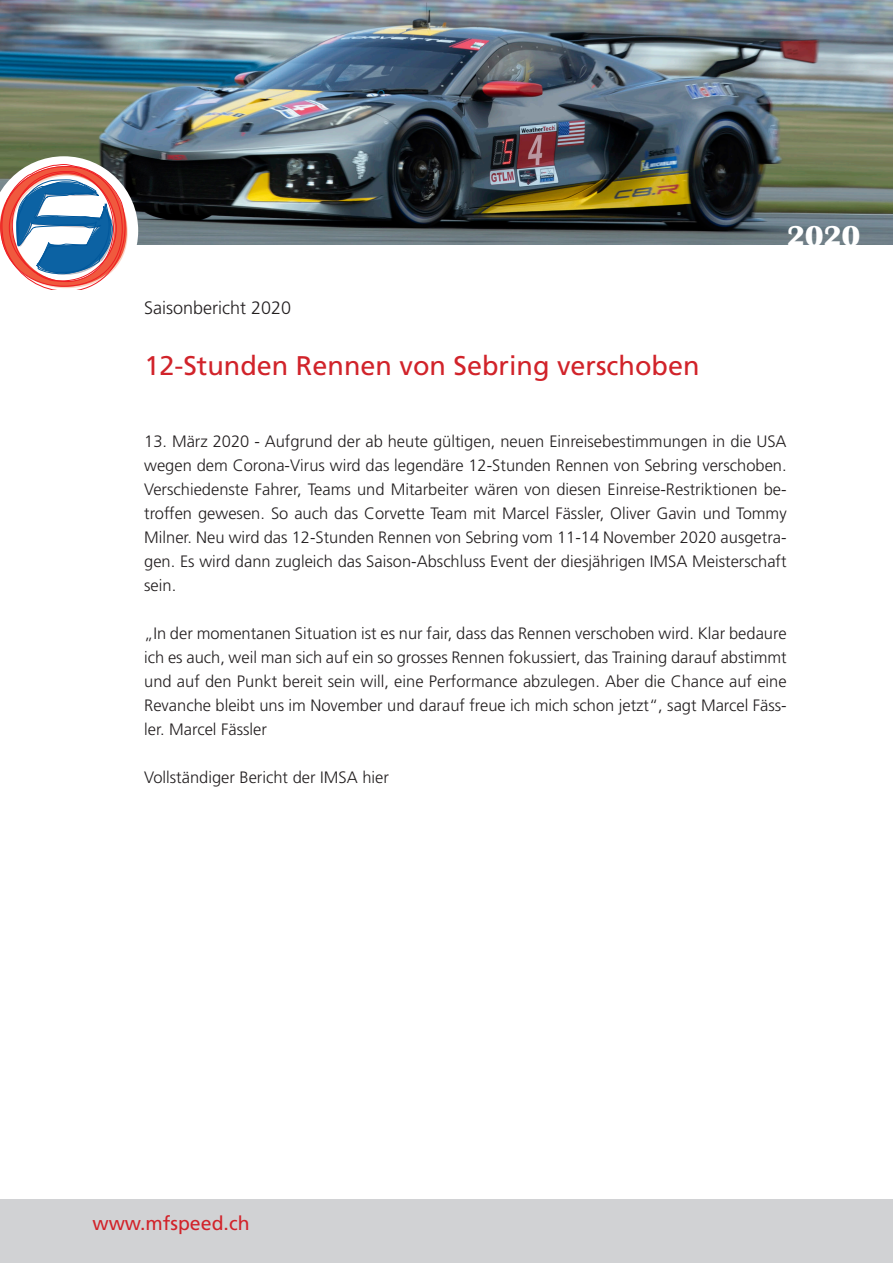
<style>
.page{position:relative;width:893px;height:1263px;background:#fff}
.page>*{position:absolute;margin:0;border:0;box-sizing:border-box;transform-origin:0 0}
.t1{font:700 30px "Britannic";color:#fff}
.t2{font:27px "Frutiger";color:#d1232a}
.t3{font:19.5px "Frutiger";color:#d1232a}
.t4{font:300 18px "Frutiger";color:#231f20}
.t5{font:300 16.5px/24px "Frutiger";color:#231f20;text-align:justify}
</style>
<div class="page">
<div style="left:0;top:1200px;width:893px;height:63px;background:#d1d2d4"></div>
<img style="left:0;top:0;width:893px;height:244px">
<svg style="left:0;top:156px;width:138px;height:134px"></svg>
<p class="t4" style="left:144px;top:298px;width:149px">Saisonbericht 2020</p>
<p class="t2" style="left:144px;top:350px;width:557px">12-Stunden Rennen von Sebring verschoben</p>
<p class="t1" style="left:787px;top:219px;width:75px">2020</p>
<p class="t5" style="left:144px;top:429px;width:644px">13. März 2020 - Aufgrund der ab heute gültigen, neuen Einreisebestimmungen in die USA wegen dem Corona-Virus wird das legendäre 12-Stunden Rennen von Sebring verschoben.<br>Verschiedenste Fahrer, Teams und Mitarbeiter wären von diesen Einreise-Restriktionen be&shy;troffen gewesen. So auch das Corvette Team mit Marcel Fässler, Oliver Gavin und Tommy Milner. Neu wird das 12-Stunden Rennen von Sebring vom 11-14 November 2020 ausgetra&shy;gen. Es wird dann zugleich das Saison-Abschluss Event der diesjährigen IMSA Meisterschaft sein.</p>
<p class="t5" style="left:144px;top:621px;width:644px">„In der momentanen Situation ist es nur fair, dass das Rennen verschoben wird. Klar bedaure ich es auch, weil man sich auf ein so grosses Rennen fokussiert, das Training darauf abstimmt und auf den Punkt bereit sein will, eine Performance abzulegen. Aber die Chance auf eine Revanche bleibt uns im November und darauf freue ich mich schon jetzt“, sagt Marcel Fäss&shy;ler. Marcel Fässler</p>
<p class="t5" style="left:144px;top:765px;width:246px">Vollständiger Bericht der IMSA hier</p>
<p class="t3" style="left:92px;top:1212px;width:159px">www.mfspeed.ch</p>
</div>
